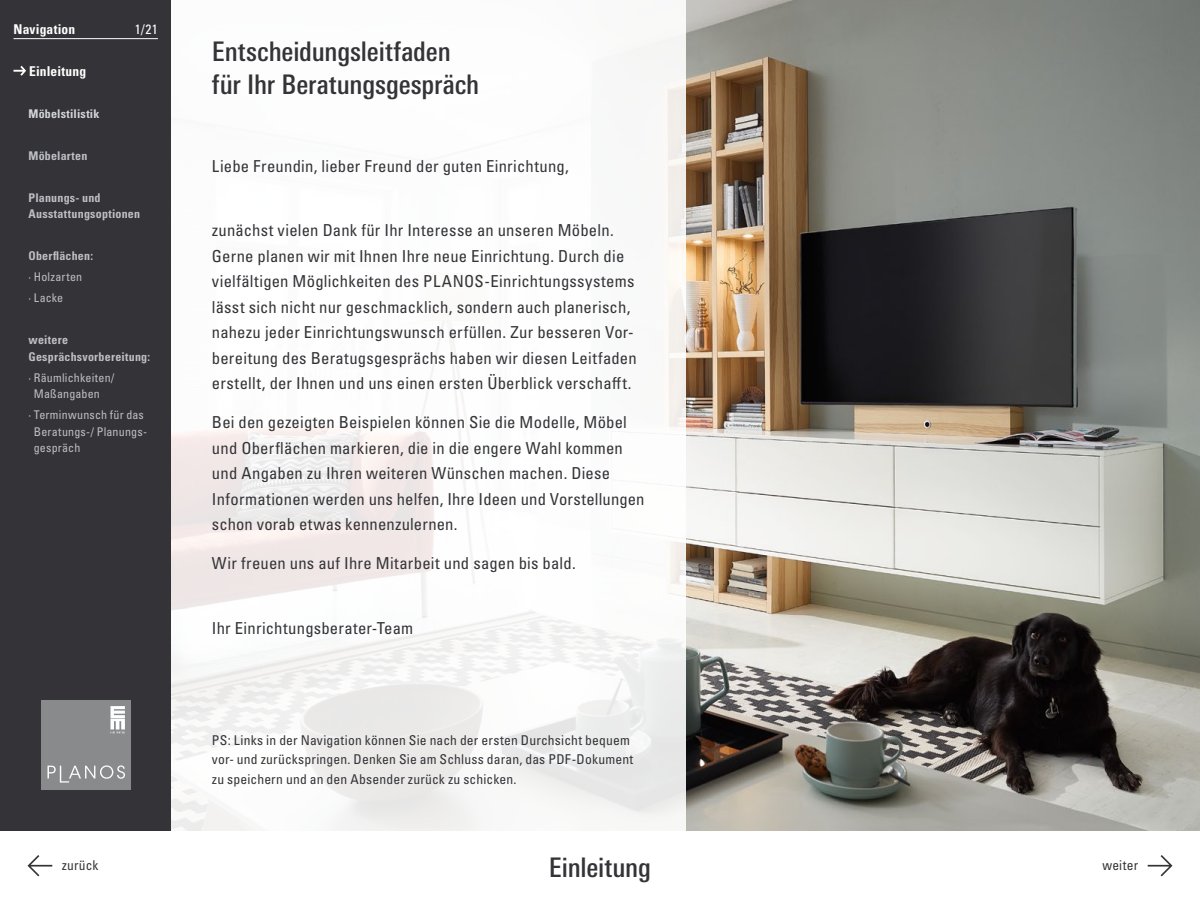
<style>
.page{position:relative;width:1200px;height:900px;background:#fff}
.page>*{position:absolute;margin:0;border:0;box-sizing:border-box;transform-origin:0 0}
.t1{font:500 condensed 27px/33px "Univers Next Pro";letter-spacing:-.005em;color:#343438}
.t2{font:condensed 16.5px/25.5px "Univers LT Pro";letter-spacing:.01em;color:#343438}
.t3{font:condensed 13.5px/19.5px "Univers LT Pro";letter-spacing:.01em;color:#343438}
.t4{font:700 condensed 13.5px "Univers LT Pro";letter-spacing:.015em;color:#fff}
.t5{font:condensed 13.5px "Univers LT Pro";color:#fff}
.t6{font:condensed 12px/16.5px "Univers LT Pro";letter-spacing:.015em;color:#bebfc4}
.t7{font:700 condensed 12px/16.5px "Univers LT Pro";letter-spacing:.02em;color:#bebfc4}
.t8{font:700 condensed 12px "Univers LT Pro";letter-spacing:.015em;color:#d5d6da}
</style>
<div class="page">
<div style="left:0;top:0;width:171px;height:831px;background:#343438"></div>
<div style="left:41px;top:701px;width:89px;height:89px;background:#898a8c"></div>
<svg style="left:110px;top:706px;width:15px;height:27px"></svg>
<svg style="left:47px;top:765px;width:78px;height:18px"></svg>
<svg style="left:1148px;top:855px;width:24px;height:21px"></svg>
<svg style="left:28px;top:855px;width:24px;height:21px"></svg>
<img style="left:686px;top:0;width:514px;height:831px">
<hr style="left:14px;top:38px;width:144px;height:1px;background:#fff">
<svg style="left:13px;top:66px;width:13px;height:10px"></svg>
<svg style="left:171px;top:33px;width:515px;height:798px"></svg>
<p class="t4" style="left:14px;top:21px;width:63px">Navigation</p>
<p class="t5" style="left:135px;top:20px;width:24px">1/21</p>
<p class="t4" style="left:29px;top:63px;width:59px">Einleitung</p>
<p class="t8" style="left:28px;top:106px;width:72px">Möbelstilistik</p>
<p class="t7" style="left:28px;top:147px;width:60px">Möbelarten</p>
<p class="t7" style="left:28px;top:189px;width:113px">Planungs- und<br>Ausstattungsoptionen</p>
<p class="t7" style="left:28px;top:248px;width:66px">Oberflächen:</p>
<p class="t6" style="left:28px;top:266px;width:55px;line-height:21px">· Holzarten · Lacke</p>
<p class="t7" style="left:28px;top:332px;width:123px">weitere<br>Gesprächsvorbereitung:</p>
<p class="t6" style="left:34px;top:369px;width:82px;text-indent:-5px">· Räumlichkeiten/<br>Maßangaben</p>
<p class="t6" style="left:34px;top:407px;width:115px;text-indent:-5px">· Terminwunsch für das<br>Beratungs-/ Planungs&shy;gespräch</p>
<h1 class="t1" style="left:212px;top:34px;width:269px">Entscheidungsleitfaden für Ihr Beratungsgespräch</h1>
<p class="t2" style="left:212px;top:153px;width:359px">Liebe Freundin, lieber Freund der guten Einrichtung,</p>
<p class="t2" style="left:212px;top:217px;width:426px">zunächst vielen Dank für Ihr Interesse an unseren Möbeln.<br>Gerne planen wir mit Ihnen Ihre neue Einrichtung. Durch die vielfältigen Möglichkeiten des PLANOS-Einrichtungssystems lässt sich nicht nur geschmacklich, sondern auch planerisch, nahezu jeder Einrichtungswunsch erfüllen. Zur besseren Vor&shy;bereitung des Beratugsgesprächs haben wir diesen Leitfaden erstellt, der Ihnen und uns einen ersten Überblick verschafft.</p>
<p class="t2" style="left:212px;top:409px;width:434px">Bei den gezeigten Beispielen können Sie die Modelle, Möbel und Oberflächen markieren, die in die engere Wahl kommen und Angaben zu Ihren weiteren Wünschen machen. Diese Informationen werden uns helfen, Ihre Ideen und Vorstellungen schon vorab etwas kennenzulernen.</p>
<p class="t2" style="left:212px;top:550px;width:366px">Wir freuen uns auf Ihre Mitarbeit und sagen bis bald.</p>
<p class="t2" style="left:212px;top:615px;width:203px">Ihr Einrichtungsberater-Team</p>
<p class="t3" style="left:212px;top:730px;width:423px">PS: Links in der Navigation können Sie nach der ersten Durchsicht bequem vor- und zurückspringen. Denken Sie am Schluss daran, das PDF-Dokument zu speichern und an den Absender zurück zu schicken.</p>
<h1 class="t1" style="left:549px;top:851px;width:104px">Einleitung</h1>
<p class="t3" style="left:62px;top:856px;width:38px">zurück</p>
<p class="t3" style="left:1102px;top:856px;width:37px">weiter</p>
</div>
